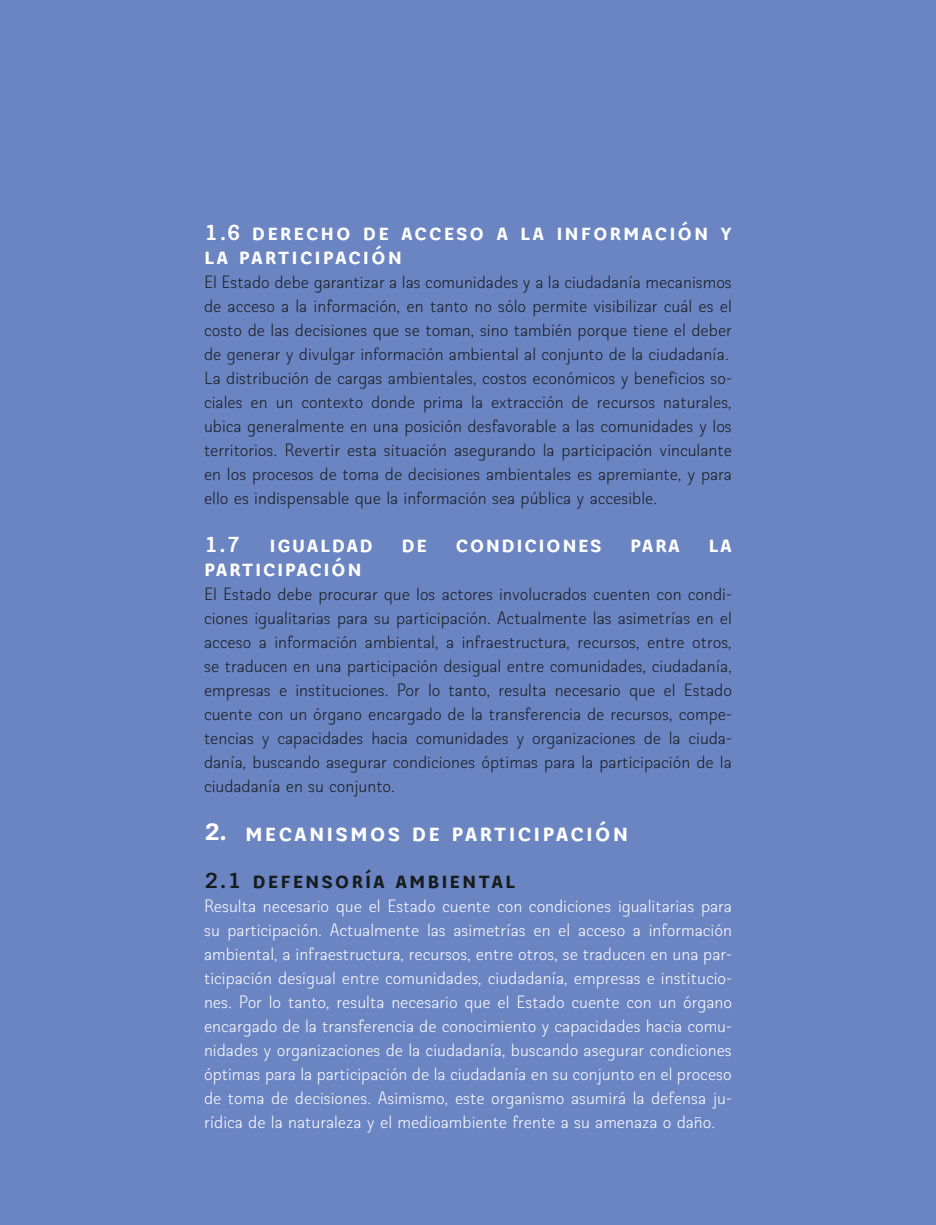
<style>
.page{position:relative;width:936px;height:1225px;background:#fff}
.page>*{position:absolute;margin:0;border:0;box-sizing:border-box;transform-origin:0 0}
.t1{font:700 26px "Biblioteca Sans";letter-spacing:.08em;color:#fff}
.t2{font:700 24px/24px "Biblioteca Sans";letter-spacing:.08em;color:#fff}
.t3{font:700 24px/24px "Biblioteca Sans";letter-spacing:.06em;color:#fff}
.t4{font:700 24px "Biblioteca Sans";color:#161c1e}
.t5{font:900 24px "Biblioteca Sans";color:#fff}
.t6{font:18px/24px "Biblioteca Sans";color:#161c1e;text-align:justify}
.t7{font:18px/24px "Biblioteca Sans";color:#fff;text-align:justify}
.s1{font-size:22px}
</style>
<div class="page">
<div style="left:0;top:0;width:935px;height:1225px;background:#6b85c3"></div>
<p class="t2" style="left:204px;top:220px;width:529px"><span class="s1">1.6</span> Derecho de acceso a la información y la participación</p>
<p class="t6" style="left:204px;top:270px;width:529px">El Estado debe garantizar a las comunidades y a la ciudadanía mecanismos de acceso a la información, en tanto no sólo permite visibilizar cuál es el costo de las decisiones que se toman, sino también porque tiene el deber de generar y divulgar información ambiental al conjunto de la ciudadanía.</p>
<p class="t6" style="left:204px;top:366px;width:529px">La distribución de cargas ambientales, costos económicos y beneficios so&shy;ciales en un contexto donde prima la extracción de recursos naturales, ubica generalmente en una posición desfavorable a las comunidades y los territorios. Revertir esta situación asegurando la participación vinculante en los procesos de toma de decisiones ambientales es apremiante, y para ello es indispensable que la información sea pública y accesible.</p>
<p class="t3" style="left:204px;top:532px;width:529px"><span class="s1">1.7</span> Igualdad de condiciones para la participación</p>
<p class="t6" style="left:204px;top:582px;width:529px">El Estado debe procurar que los actores involucrados cuenten con condi&shy;ciones igualitarias para su participación. Actualmente las asimetrías en el acceso a información ambiental, a infraestructura, recursos, entre otros, se traducen en una participación desigual entre comunidades, ciudadanía, empresas e instituciones. Por lo tanto, resulta necesario que el Estado cuente con un órgano encargado de la transferencia de recursos, compe&shy;tencias y capacidades hacia comunidades y organizaciones de la ciuda&shy;danía, buscando asegurar condiciones óptimas para la participación de la ciudadanía en su conjunto.</p>
<p class="t5" style="left:204px;top:815px;width:24px">2.</p>
<p class="t1" style="left:245px;top:815px;width:385px">Mecanismos de participación</p>
<p class="t4" style="left:204px;top:865px;width:103px"><span class="s1">2.1</span> DEFENSORÍA</p>
<p class="t4" style="left:395px;top:865px;width:15px">AMBIENTAL</p>
<p class="t7" style="left:204px;top:894px;width:529px">Resulta necesario que el Estado cuente con condiciones igualitarias para su participación. Actualmente las asimetrías en el acceso a información ambiental, a infraestructura, recursos, entre otros, se traducen en una par&shy;ticipación desigual entre comunidades, ciudadanía, empresas e institucio&shy;nes. Por lo tanto, resulta necesario que el Estado cuente con un órgano encargado de la transferencia de conocimiento y capacidades hacia comu&shy;nidades y organizaciones de la ciudadanía, buscando asegurar condiciones óptimas para la participación de la ciudadanía en su conjunto en el proceso de toma de decisiones. Asimismo, este organismo asumirá la defensa ju&shy;rídica de la naturaleza y el medioambiente frente a su amenaza o daño.</p>
</div>
